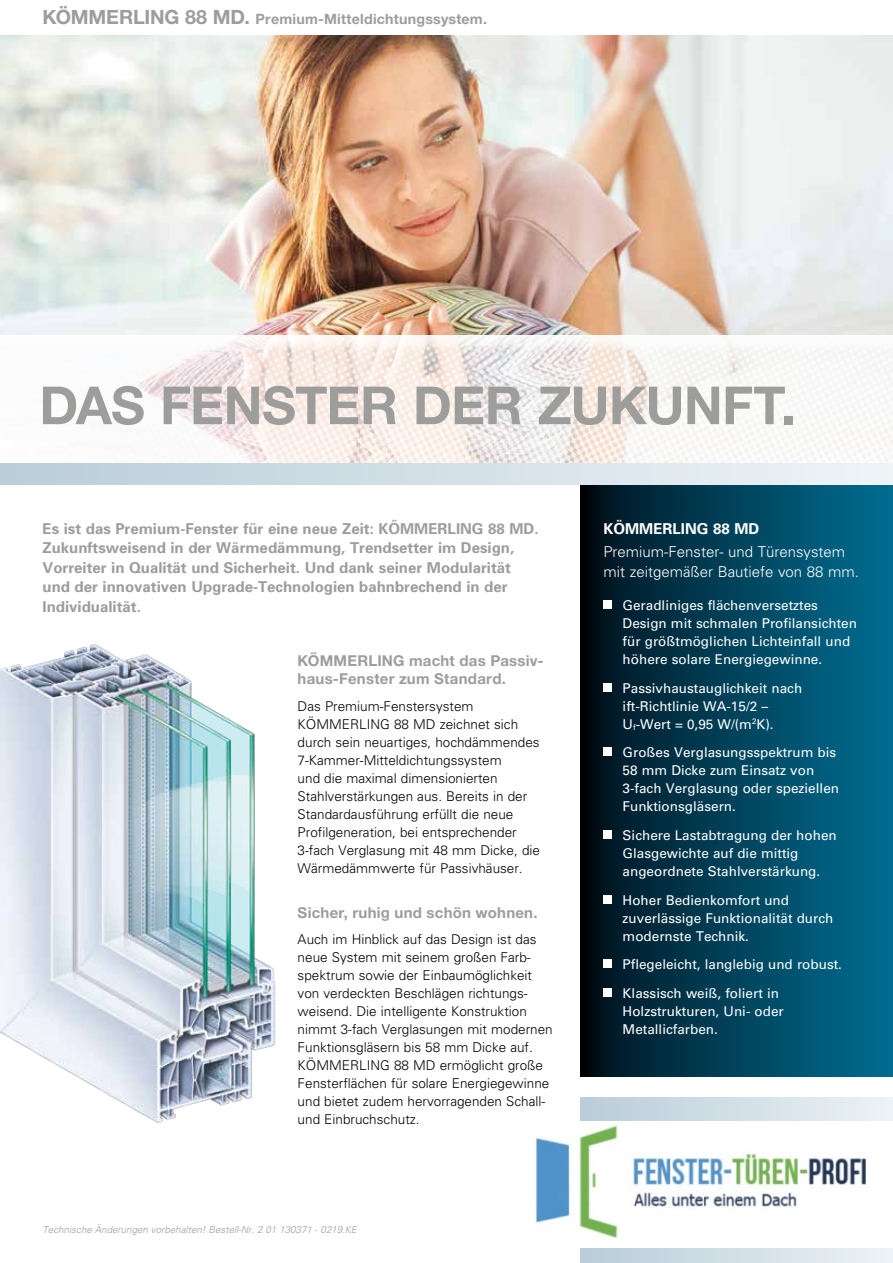
<style>
.page{position:relative;width:893px;height:1263px;background:#fff}
.page>*{position:absolute;margin:0;border:0;box-sizing:border-box;transform-origin:0 0}
.t1{font:700 52.5px "Helvetica Neue CE";letter-spacing:-.015em;color:#9d9d9c}
.t2{font:700 15px/19.5px "Univers";color:#9d9d9c}
.t3{font:700 15px/18px "Helvetica Neue CE";letter-spacing:.015em;color:#9d9d9c}
.t4{font:300 15px/19.5px "Univers";color:#fff}
.t5{font:700 15px "Univers";color:#fff}
.t6{font:700 14.25px "Helvetica Neue CE";letter-spacing:.015em;color:#9d9d9c}
.t7{font:300 13.5px/18px "Univers";color:#000}
.t8{font:13.5px/18px "Univers";color:#fff}
.t9{font:italic 300 9.75px "Univers";color:#9d9d9c}
.s1{font-size:19.65px}
</style>
<div class="page">
<img style="left:0;top:35px;width:893px;height:300px">
<svg style="left:580px;top:1097px;width:313px;height:166px;background:#d3e0e7"></svg>
<svg style="left:580px;top:485px;width:313px;height:591px;background:#004058"></svg>
<div style="left:603px;top:600px;width:9px;height:9px;background:#fff"></div>
<div style="left:603px;top:683px;width:9px;height:9px;background:#fff"></div>
<div style="left:603px;top:747px;width:9px;height:9px;background:#fff"></div>
<div style="left:603px;top:830px;width:9px;height:9px;background:#fff"></div>
<div style="left:603px;top:895px;width:9px;height:8px;background:#fff"></div>
<div style="left:603px;top:959px;width:9px;height:9px;background:#fff"></div>
<div style="left:603px;top:988px;width:9px;height:9px;background:#fff"></div>
<img style="left:138px;top:335px;width:755px;height:128px">
<div style="left:0;top:463px;width:893px;height:22px;background:linear-gradient(to right,#bacdd9,#eef4f7)"></div>
<img style="left:0;top:644px;width:276px;height:480px">
<img style="left:535px;top:1121px;width:358px;height:126px">
<p class="t6" style="left:43px;top:10px;width:446px"><span class="s1">KÖMMERLING 88 MD.</span> Premium-Mitteldichtungssystem.</p>
<h1 class="t1" style="left:39px;top:373px;width:758px">DAS FENSTER DER ZUKUNFT.</h1>
<p class="t2" style="left:43px;top:518px;width:497px">Es ist das Premium-Fenster für eine neue Zeit: KÖMMERLING 88 MD.<br>Zukunftsweisend in der Wärmedämmung, Trendsetter im Design, Vorreiter in Qualität und Sicherheit. Und dank seiner Modularität und der innovativen Upgrade-Technologien bahnbrechend in der Individualität.</p>
<p class="t3" style="left:298px;top:652px;width:246px">KÖMMERLING macht das Passiv&shy;haus-Fenster zum Standard.</p>
<p class="t7" style="left:298px;top:697px;width:244px">Das Premium-Fenstersystem KÖMMERLING 88 MD zeichnet sich durch sein neuartiges, hochdämmendes 7-Kammer-Mitteldichtungssystem<br>und die maximal dimensionierten Stahlverstärkungen aus. Bereits in der Standardausführung erfüllt die neue Profilgeneration, bei entsprechender 3-fach Verglasung mit 48 mm Dicke, die Wärmedämmwerte für Passivhäuser.</p>
<p class="t3" style="left:298px;top:903px;width:241px">Sicher, ruhig und schön wohnen.</p>
<p class="t7" style="left:298px;top:930px;width:257px">Auch im Hinblick auf das Design ist das neue System mit seinem großen Farb&shy;spektrum sowie der Einbaumöglichkeit von verdeckten Beschlägen richtungs&shy;weisend. Die intelligente Konstruktion nimmt 3-fach Verglasungen mit modernen Funktionsgläsern bis 58 mm Dicke auf.<br>KÖMMERLING 88 MD ermöglicht große Fensterflächen für solare Energiegewinne und bietet zudem hervorragenden Schall&shy;und Einbruchschutz.</p>
<p class="t9" style="left:43px;top:1223px;width:316px">Technische Änderungen vorbehalten! Bestell-Nr. 2 01 130371 - 0219.KE</p>
<p class="t5" style="left:603px;top:518px;width:157px">KÖMMERLING 88 MD</p>
<p class="t4" style="left:603px;top:542px;width:257px">Premium-Fenster- und Türensystem mit zeitgemäßer Bautiefe von 88 mm.</p>
<p class="t8" style="left:623px;top:596px;width:236px">Geradliniges flächenversetztes Design mit schmalen Profilansichten für größtmöglichen Lichteinfall und höhere solare Energiegewinne.</p>
<p class="t8" style="left:623px;top:679px;width:181px">Passivhaustauglichkeit nach ift-Richtlinie WA-15/2 –<br>U<sub>f</sub>-Wert = 0,95 W/(m<sup>2</sup>K).</p>
<p class="t8" style="left:623px;top:743px;width:218px">Großes Verglasungsspektrum bis<br>58 mm Dicke zum Einsatz von<br>3-fach Verglasung oder speziellen<br>Funktionsgläsern.</p>
<p class="t8" style="left:623px;top:826px;width:216px">Sichere Lastabtragung der hohen<br>Glasgewichte auf die mittig angeordnete Stahlverstärkung.</p>
<p class="t8" style="left:623px;top:891px;width:212px">Hoher Bedienkomfort und zuverlässige Funktionalität durch modernste Technik.</p>
<p class="t8" style="left:623px;top:950px;width:221px;line-height:28.7px">Pflegeleicht, langlebig und robust.<br>Klassisch weiß, foliert in</p>
<p class="t8" style="left:623px;top:1002px;width:163px">Holzstrukturen, Uni- oder<br>Metallicfarben.</p>
</div>
